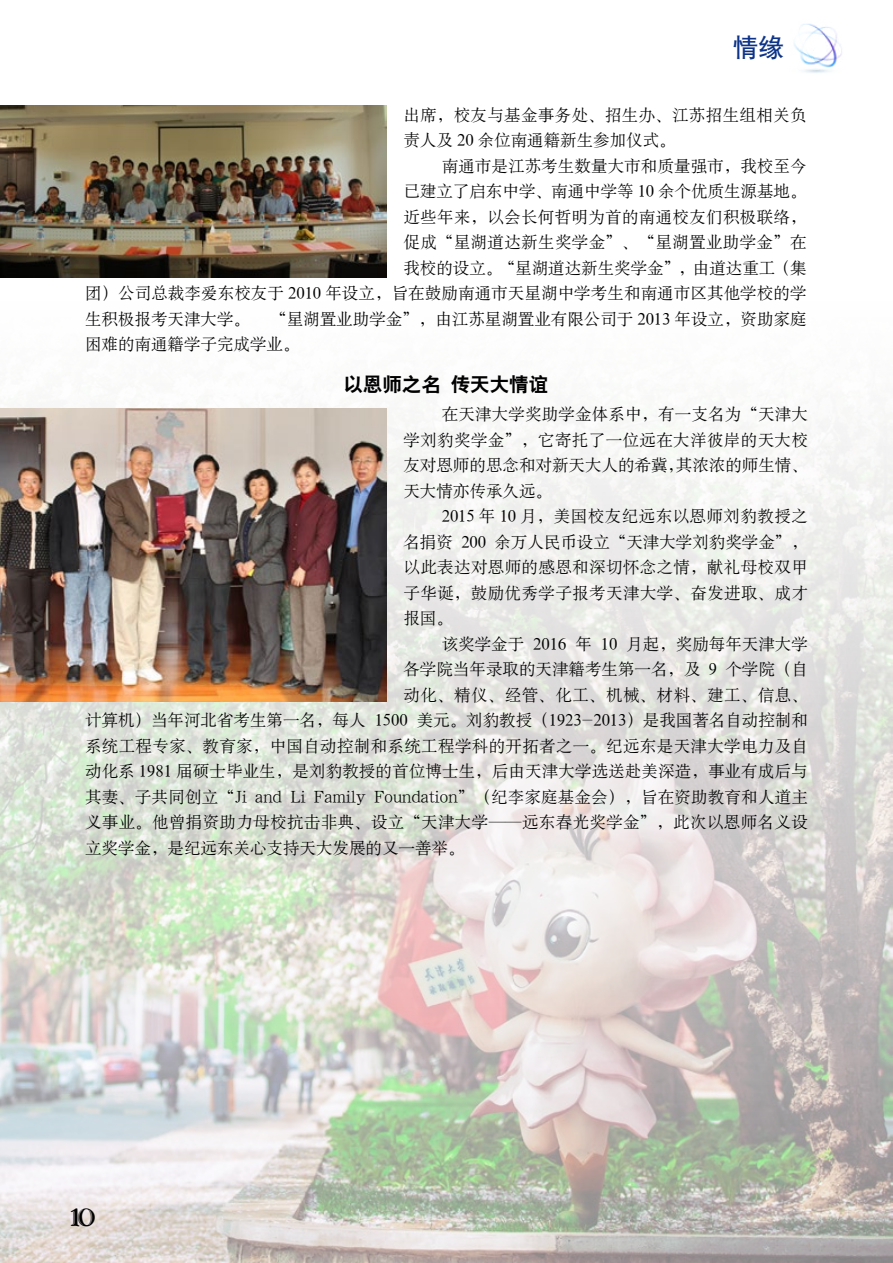
<style>
.page{position:relative;width:893px;height:1263px;background:#fff}
.page>*{position:absolute;margin:0;border:0;box-sizing:border-box;transform-origin:0 0}
.t1{font:25.5px "H Yb 1 gj";color:#0c3388}
.t2{font:24px "Ursa Serif Engraved";color:#000}
.t3{font:19.5px "H Yb 2 gj";color:#000}
.t4{font:16.5px/25.5px "H Ya 6 gj";letter-spacing:.005em;color:#000;text-align:justify}
.t5{font:16.5px "H Ya 6 gj";letter-spacing:.025em;color:#000}
.t6{font:16.5px "H Ya 6 gj";letter-spacing:.035em;color:#000}
</style>
<div class="page">
<img style="left:0;top:408px;width:893px;height:855px">
<img style="left:794px;top:23px;width:48px;height:50px">
<img style="left:0;top:105px;width:386px;height:173px">
<img style="left:0;top:409px;width:386px;height:293px">
<h1 class="t1" style="left:733px;top:34px;width:52px">情缘</h1>
<p class="t4" style="left:403px;top:102px;width:405px">出席，校友与基金事务处、招生办、江苏招生组相关负责人及 20 余位南通籍新生参加仪式。</p>
<p class="t4" style="left:442px;top:153px;width:366px">南通市是江苏考生数量大市和质量强市，我校至今</p>
<p class="t4" style="left:403px;top:178px;width:405px">已建立了启东中学、南通中学等 10 余个优质生源基地。</p>
<p class="t4" style="left:403px;top:204px;width:405px">近些年来，以会长何哲明为首的南通校友们积极联络，</p>
<p class="t5" style="left:403px;top:234px;width:405px">促成“星湖道达新生奖学金”、“星湖置业助学金”在</p>
<p class="t4" style="left:403px;top:255px;width:405px">我校的设立。“星湖道达新生奖学金”，由道达重工（集</p>
<p class="t4" style="left:85px;top:280px;width:723px">团）公司总裁李爱东校友于 2010 年设立，旨在鼓励南通市天星湖中学考生和南通市区其他学校的学</p>
<p class="t4" style="left:85px;top:306px;width:723px">生积极报考天津大学。 “星湖置业助学金”，由江苏星湖置业有限公司于 2013 年设立，资助家庭</p>
<p class="t4" style="left:85px;top:331px;width:216px">困难的南通籍学子完成学业。</p>
<p class="t3" style="left:343px;top:374px;width:206px">以恩师之名 传天大情谊</p>
<p class="t4" style="left:403px;top:402px;width:406px;text-indent:38px">在天津大学奖助学金体系中，有一支名为“天津大学刘豹奖学金”，它寄托了一位远在大洋彼岸的天大校友对恩师的思念和对新天大人的希冀，其浓浓的师生情、天大情亦传承久远。</p>
<p class="t4" style="left:403px;top:504px;width:406px;text-indent:38px">2015 年 10 月，美国校友纪远东以恩师刘豹教授之名捐资 200 余万人民币设立“天津大学刘豹奖学金”，以此表达对恩师的感恩和深切怀念之情，献礼母校双甲子华诞，鼓励优秀学子报考天津大学、奋发进取、成才报国。</p>
<p class="t4" style="left:442px;top:631px;width:368px">该奖学金于 2016 年 10 月起，奖励每年天津大学</p>
<p class="t4" style="left:403px;top:656px;width:406px">各学院当年录取的天津籍考生第一名，及 9 个学院（自</p>
<p class="t6" style="left:403px;top:686px;width:406px">动化、精仪、经管、化工、机械、材料、建工、信息、</p>
<p class="t4" style="left:85px;top:707px;width:724px">计算机）当年河北省考生第一名，每人 1500 美元。刘豹教授（1923-2013）是我国著名自动控制和</p>
<p class="t4" style="left:85px;top:733px;width:725px">系统工程专家、教育家，中国自动控制和系统工程学科的开拓者之一。纪远东是天津大学电力及自</p>
<p class="t4" style="left:85px;top:758px;width:724px">动化系 1981 届硕士毕业生，是刘豹教授的首位博士生，后由天津大学选送赴美深造，事业有成后与</p>
<p class="t4" style="left:85px;top:784px;width:724px">其妻、子共同创立“Ji and Li Family Foundation”（纪李家庭基金会），旨在资助教育和人道主</p>
<p class="t4" style="left:85px;top:809px;width:724px">义事业。他曾捐资助力母校抗击非典、设立“天津大学——远东春光奖学金”，此次以恩师名义设</p>
<p class="t4" style="left:85px;top:835px;width:381px">立奖学金，是纪远东关心支持天大发展的又一善举。</p>
<h2 class="t2" style="left:71px;top:1201px;width:26px">10</h2>
</div>
